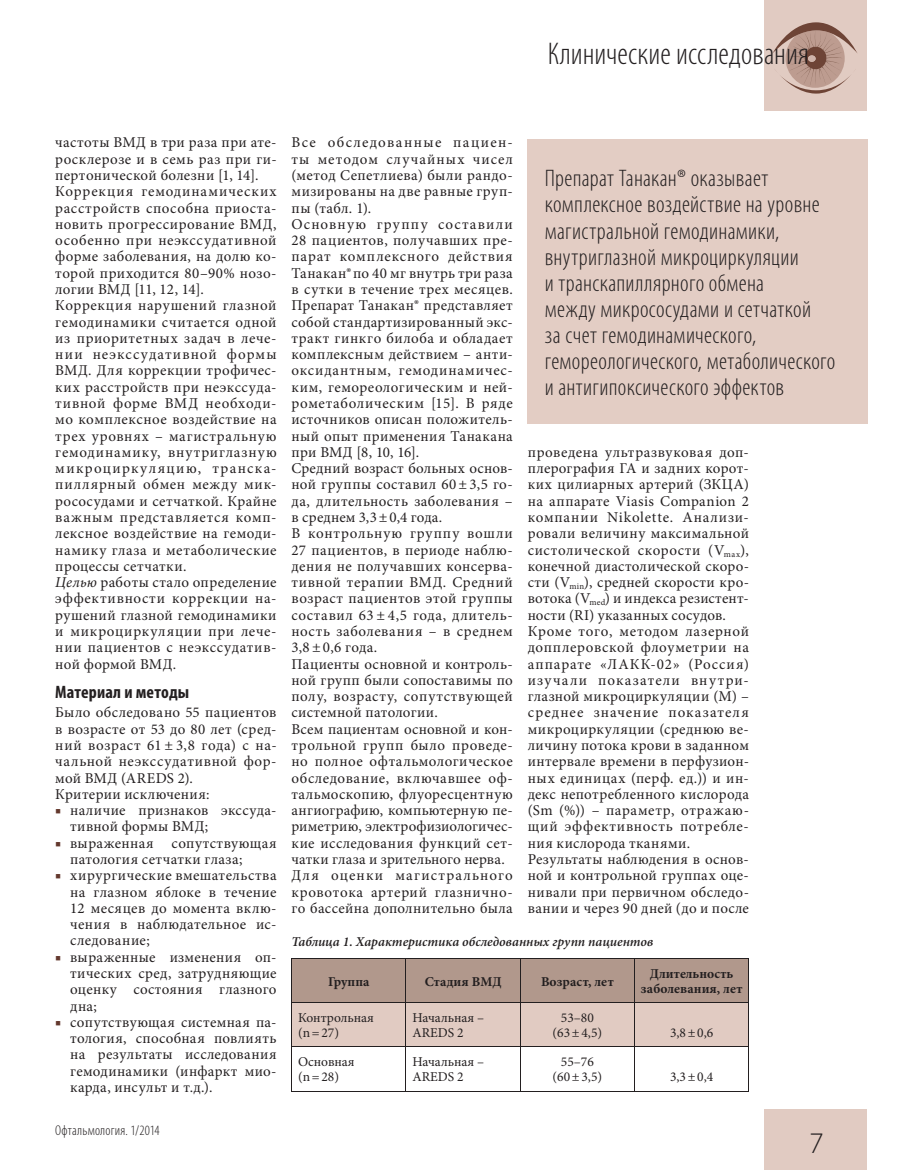
<style>
.page{position:relative;width:915px;height:1170px;background:#fff}
.page>*{position:absolute;margin:0;border:0;box-sizing:border-box;transform-origin:0 0}
.t1{font:300 condensed 31.5px "Myriad Pro";color:#231f20}
.t2{font:300 30px "Myriad Pro";color:#231f20}
.t3{font:300 condensed 24px/26.1px "Myriad Pro";letter-spacing:.015em;color:#231f20}
.t4{font:700 condensed 18px "Myriad Pro";letter-spacing:.005em;color:#231f20}
.t5{font:15px/16.2px "Minion Pro";letter-spacing:.035em;color:#231f20}
.t6{font:300 condensed 14.25px "Myriad Pro";letter-spacing:.015em;color:#231f20}
.t7{font:13.5px/15px "Minion Pro";color:#231f20}
.t8{font:700 13.5px/15px "Minion Pro";color:#231f20;text-align:center}
.t9{font:italic 600 13.5px "Minion Pro";color:#231f20}
.s1{font-style:italic}
.s2{color:#63382d}
</style>
<div class="page">
<div style="left:764px;top:0;width:102px;height:111px;background:#e1cbc2"></div>
<div style="left:764px;top:1108px;width:102px;height:61px;background:#e1cbc2"></div>
<svg style="left:773px;top:22px;width:84px;height:72px"></svg>
<div style="left:527px;top:139px;width:340px;height:285px;background:#e3cdc4"></div>
<svg style="left:292px;top:959px;width:456px;height:87px;background:#c8b1a6"></svg>
<hr style="left:291px;top:958px;width:115px;height:1px;background:#231f20">
<hr style="left:291px;top:958px;width:1px;height:44px;background:#231f20">
<hr style="left:406px;top:958px;width:114px;height:1px;background:#231f20">
<hr style="left:405px;top:958px;width:1px;height:44px;background:#231f20">
<hr style="left:520px;top:958px;width:114px;height:1px;background:#231f20">
<hr style="left:520px;top:958px;width:1px;height:44px;background:#231f20">
<hr style="left:634px;top:958px;width:114px;height:1px;background:#231f20">
<hr style="left:634px;top:958px;width:1px;height:44px;background:#231f20">
<hr style="left:748px;top:958px;width:1px;height:44px;background:#231f20">
<hr style="left:291px;top:1002px;width:115px;height:1px;background:#231f20">
<hr style="left:291px;top:1002px;width:1px;height:44px;background:#231f20">
<hr style="left:406px;top:1002px;width:114px;height:1px;background:#231f20">
<hr style="left:405px;top:1002px;width:1px;height:44px;background:#231f20">
<hr style="left:520px;top:1002px;width:114px;height:1px;background:#231f20">
<hr style="left:520px;top:1002px;width:1px;height:44px;background:#231f20">
<hr style="left:634px;top:1002px;width:114px;height:1px;background:#231f20">
<hr style="left:634px;top:1002px;width:1px;height:44px;background:#231f20">
<hr style="left:748px;top:1002px;width:1px;height:44px;background:#231f20">
<hr style="left:291px;top:1046px;width:115px;height:1px;background:#231f20">
<hr style="left:291px;top:1047px;width:1px;height:43px;background:#231f20">
<hr style="left:406px;top:1046px;width:114px;height:1px;background:#231f20">
<hr style="left:405px;top:1047px;width:1px;height:43px;background:#231f20">
<hr style="left:520px;top:1046px;width:114px;height:1px;background:#231f20">
<hr style="left:520px;top:1047px;width:1px;height:43px;background:#231f20">
<hr style="left:634px;top:1046px;width:114px;height:1px;background:#231f20">
<hr style="left:634px;top:1047px;width:1px;height:43px;background:#231f20">
<hr style="left:748px;top:1047px;width:1px;height:43px;background:#231f20">
<hr style="left:291px;top:1090px;width:115px;height:1px;background:#231f20">
<hr style="left:406px;top:1090px;width:114px;height:1px;background:#231f20">
<hr style="left:520px;top:1090px;width:114px;height:1px;background:#231f20">
<hr style="left:634px;top:1090px;width:114px;height:1px;background:#231f20">
<h1 class="t1" style="left:547px;top:35px;width:263px">Клинические исследования</h1>
<p class="t5" style="left:55px;top:135px;width:223px">частоты ВМД в три раза при ате&shy;росклерозе и в семь раз при ги&shy;пертонической болезни [1, 14].<br>Коррекция гемодинамических расстройств способна приоста&shy;новить прогрессирование ВМД, особенно при неэкссудативной форме заболевания, на долю ко&shy;торой приходится 80–90% нозо&shy;логии ВМД [11, 12, 14].<br>Коррекция нарушений глазной гемодинамики считается одной из приоритетных задач в лече&shy;нии неэкссудативной формы<br>ВМД. Для коррекции трофичес&shy;ких расстройств при неэкссуда&shy;тивной форме ВМД необходи&shy;мо комплексное воздействие на трех уровнях – магистральную гемодинамику, внутриглазную микроциркуляцию, транска&shy;пиллярный обмен между мик&shy;рососудами и сетчаткой. Крайне важным представляется комп&shy;лексное воздействие на гемоди&shy;намику глаза и метаболические процессы сетчатки.<br><span class="s1">Целью</span> работы стало определение эффективности коррекции на&shy;рушений глазной гемодинамики и микроциркуляции при лече&shy;нии пациентов с неэкссудатив&shy;ной формой ВМД.</p>
<p class="t4" style="left:55px;top:680px;width:135px">Материал и методы</p>
<p class="t5" style="left:55px;top:704px;width:223px">Было обследовано 55 пациентов в возрасте от 53 до 80 лет (сред&shy;ний возраст 61 ± 3,8 года) с на&shy;чальной неэкссудативной фор&shy;мой ВМД (AREDS 2).<br>Критерии исключения:</p>
<p class="t5" style="left:70px;top:802px;width:208px;text-indent:-15px"><span class="s2">■</span> наличие признаков экссуда&shy;тивной формы ВМД;</p>
<p class="t5" style="left:70px;top:834px;width:208px;text-indent:-15px"><span class="s2">■</span> выраженная сопутствующая патология сетчатки глаза;</p>
<p class="t5" style="left:70px;top:867px;width:208px;text-align:justify;text-indent:-15px"><span class="s2">■</span> хирургические вмешательства на глазном яблоке в течение 12 месяцев до момента вклю&shy;чения в наблюдательное ис&shy;следование;</p>
<p class="t5" style="left:70px;top:948px;width:208px;text-align:justify;text-indent:-15px"><span class="s2">■</span> выраженные изменения оп&shy;тических сред, затрудняющие оценку состояния глазного дна;</p>
<p class="t5" style="left:70px;top:1013px;width:208px;text-align:justify;text-indent:-15px"><span class="s2">■</span> сопутствующая системная па&shy;тология, способная повлиять на результаты исследования гемодинамики (инфаркт мио&shy;карда, инсульт и т.д.).</p>
<p class="t6" style="left:55px;top:1121px;width:106px">Офтальмология. 1/2014</p>
<p class="t5" style="left:291px;top:135px;width:223px">Все обследованные пациен&shy;ты методом случайных чисел (метод Сепетлиева) были рандо&shy;мизированы на две равные груп&shy;пы (табл. 1).<br>Основную группу составили<br>28 пациентов, получавших пре&shy;парат комплексного действия<br>Танакан®по 40 мг внутрь три раза в сутки в течение трех месяцев.<br>Препарат Танакан® представляет собой стандартизированный экс&shy;тракт гинкго билоба и обладает комплексным действием – анти&shy;оксидантным, гемодинамичес&shy;ким, гемореологическим и ней&shy;рометаболическим [15]. В ряде источников описан положитель&shy;ный опыт применения Танакана при ВМД [8, 10, 16].<br>Средний возраст больных основ&shy;ной группы составил 60 ± 3,5 го&shy;да, длительность заболевания – в среднем 3,3 ± 0,4 года.<br>В контрольную группу вошли<br>27 пациентов, в периоде наблю&shy;дения не получавших консерва&shy;тивной терапии ВМД. Средний возраст пациентов этой группы составил 63 ± 4,5 года, длитель&shy;ность заболевания – в среднем<br>3,8 ± 0,6 года.<br>Пациенты основной и контроль&shy;ной групп были сопоставимы по полу, возрасту, сопутствующей системной патологии.<br>Всем пациентам основной и кон&shy;трольной групп было проведе&shy;но полное офтальмологическое обследование, включавшее оф&shy;тальмоскопию, флуоресцентную ангиографию, компьютерную пе&shy;риметрию, электрофизиологичес&shy;кие исследования функций сет&shy;чатки глаза и зрительного нерва.<br>Для оценки магистрального кровотока артерий глазнично&shy;го бассейна дополнительно была</p>
<p class="t3" style="left:544px;top:165px;width:292px">Препарат Танакан® оказывает комплексное воздействие на уровне магистральной гемодинамики, внутриглазной микроциркуляции<br>и транскапиллярного обмена<br>между микрососудами и сетчаткой<br>за счет гемодинамического, гемореологического, метаболического и антигипоксического эффектов</p>
<p class="t5" style="left:527px;top:444px;width:223px">проведена ультразвуковая доп&shy;плерография ГА и задних корот&shy;ких цилиарных артерий (ЗКЦА) на аппарате Viasis Companion 2 компании Nikolette. Анализи&shy;ровали величину максимальной систолической скорости (V<sub>max</sub>), конечной диастолической скоро&shy;сти (V<sub>min</sub>), средней скорости кро&shy;вотока (V<sub>med</sub>) и индекса резистент&shy;ности (RI) указанных сосудов.<br>Кроме того, методом лазерной допплеровской флоуметрии на аппарате «ЛАКК-02» (Россия) изучали показатели внутри&shy;глазной микроциркуляции (М) – среднее значение показателя микроциркуляции (среднюю ве&shy;личину потока крови в заданном интервале времени в перфузион&shy;ных единицах (перф. ед.)) и ин&shy;декс непотребленного кислорода (Sm (%)) – параметр, отражаю&shy;щий эффективность потребле&shy;ния кислорода тканями.<br>Результаты наблюдения в основ&shy;ной и контрольной группах оце&shy;нивали при первичном обследо&shy;вании и через 90 дней (до и после</p>
<p class="t9" style="left:291px;top:932px;width:363px">Таблица 1. Характеристика обследованных групп пациентов</p>
<p class="t8" style="left:328px;top:973px;width:43px">Группа</p>
<p class="t8" style="left:424px;top:973px;width:78px">Стадия ВМД</p>
<p class="t8" style="left:541px;top:973px;width:74px">Возраст, лет</p>
<p class="t8" style="left:640px;top:966px;width:103px">Длительность заболевания, лет</p>
<p class="t7" style="left:298px;top:1010px;width:77px">Контрольная (n = 27)</p>
<p class="t7" style="left:412px;top:1010px;width:73px">Начальная –<br>AREDS 2</p>
<p class="t7" style="left:552px;top:1010px;width:51px;text-align:center">53–80 (63 ± 4,5)</p>
<p class="t7" style="left:669px;top:1025px;width:45px">3,8 ± 0,6</p>
<p class="t7" style="left:298px;top:1054px;width:58px">Основная (n = 28)</p>
<p class="t7" style="left:412px;top:1054px;width:73px">Начальная –<br>AREDS 2</p>
<p class="t7" style="left:552px;top:1054px;width:51px;text-align:center">55–76 (60 ± 3,5)</p>
<p class="t7" style="left:669px;top:1069px;width:45px">3,3 ± 0,4</p>
<h2 class="t2" style="left:808px;top:1125px;width:16px">7</h2>
</div>
